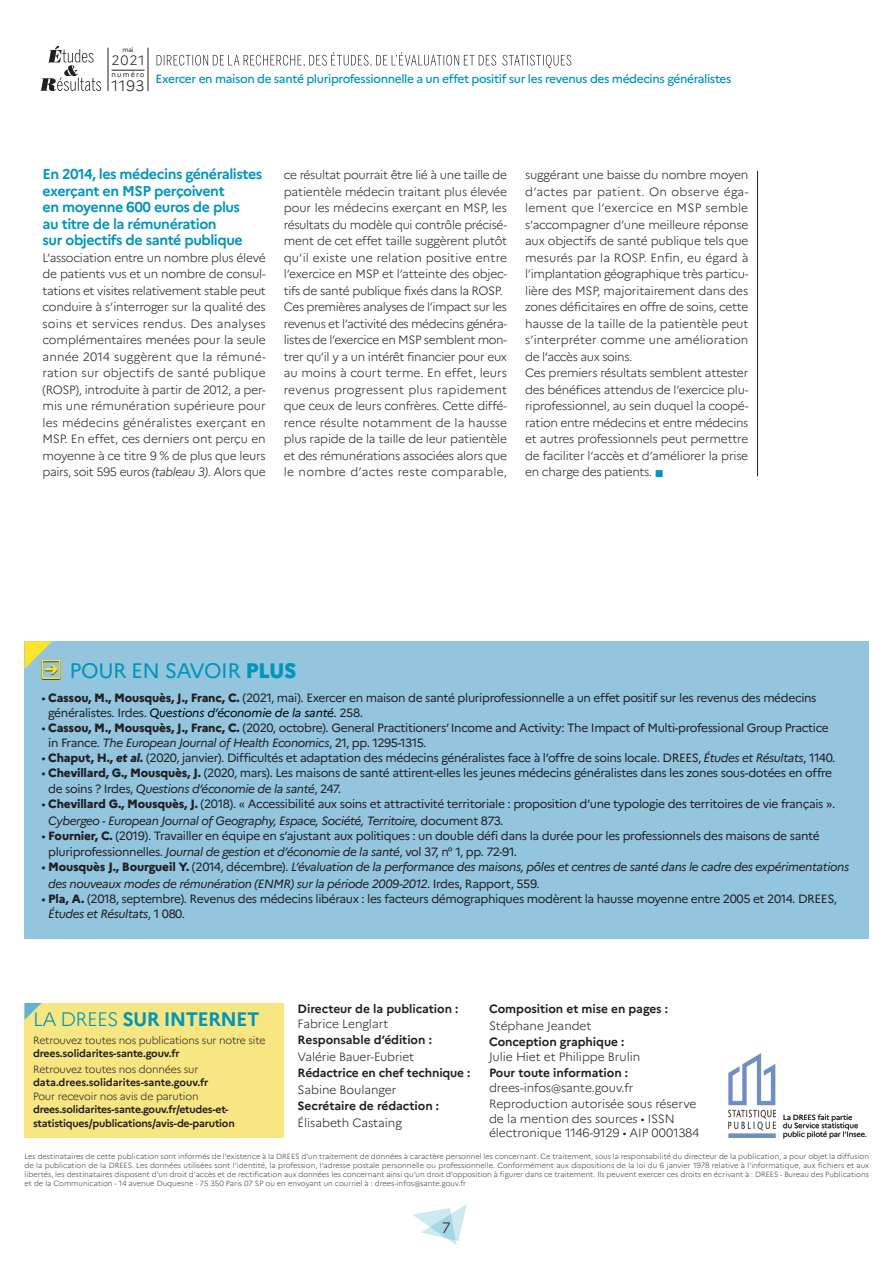
<style>
.page{position:relative;width:893px;height:1263px;background:#fff}
.page>*{position:absolute;margin:0;border:0;box-sizing:border-box;transform-origin:0 0}
.t1{font:21px "Marianne";letter-spacing:-.025em;color:#0095bb}
.t2{font:700 19.5px "Marianne";letter-spacing:-.035em;color:#0095bb}
.t3{font:300 15px "Marianne";color:#231f20}
.INTER{font:700 14.25px/16.5px "Marianne";letter-spacing:-.03em;color:#0095bb}
.t4{font:300 13.5px "Marianne";color:#231f20}
.TXT{font:300 12px/16.5px "Marianne";letter-spacing:-.015em;color:#231f20;text-align:justify}
.t5{font:12px/15px "Marianne";letter-spacing:-.03em;color:#231f20}
.t6{font:italic 12px/16.5px "Marianne";letter-spacing:-.03em;color:#231f20}
.t7{font:700 12px "Marianne";letter-spacing:-.005em;color:#231f20}
.t8{font:500 12px "Marianne";letter-spacing:-.03em;color:#0095bb}
.t9{font:700 10.5px/13.5px "Marianne";letter-spacing:-.025em;color:#231f20}
.t10{font:300 10.5px "Marianne";letter-spacing:-.015em;color:#231f20}
.t11{font:700 10.5px "Marianne";letter-spacing:-.005em;color:#231f20}
.t12{font:300 7.5px/9px "Marianne";color:#3e3e3f;text-align:justify}
.t13{font:7.35px/8.4px "Marianne";letter-spacing:-.01em;color:#231f20}
.t14{font:7.2px "Marianne";letter-spacing:.16em;color:#231f20}
.t15{font:6.45px "Marianne";color:#231f20}
.s1{font-style:italic}
.s2{color:#0095bb}
.s3{font-weight:800}
.s4{font-style:italic;color:#000}
.s5{font-weight:800;font-style:italic}
.s6{font-style:normal}
.s7{font-weight:800;font-style:normal}
.s8{font-weight:300}
</style>
<div class="page">
<hr style="left:108px;top:48px;width:1px;height:43px;background:#231f20">
<hr style="left:148px;top:48px;width:1px;height:43px;background:#231f20">
<svg style="left:157px;top:52px;width:414px;height:16px"></svg>
<svg style="left:40px;top:46px;width:61px;height:45px"></svg>
<svg style="left:412px;top:1204px;width:55px;height:41px"></svg>
<div style="left:25px;top:1003px;width:259px;height:134px;background:#f7e682"></div>
<img style="left:729px;top:1053px;width:46px;height:84px">
<svg style="left:783px;top:1114px;width:83px;height:24px"></svg>
<hr style="left:112px;top:70px;width:33px;height:1px;background:#231f20">
<svg style="left:25px;top:1003px;width:17px;height:17px"></svg>
<hr style="left:757px;top:171px;width:1px;height:305px;background:#231f20">
<div style="left:25px;top:641px;width:844px;height:297px;background:#93c5de"></div>
<svg style="left:25px;top:641px;width:36px;height:39px"></svg>
<p class="t15" style="left:123px;top:46px;width:13px">mai</p>
<p class="t4" style="left:112px;top:52px;width:34px">2021</p>
<p class="t14" style="left:112px;top:70px;width:34px">numéro</p>
<p class="t3" style="left:112px;top:76px;width:34px">1193</p>
<p class="t8" style="left:156px;top:71px;width:577px">Exercer en maison de santé pluriprofessionnelle a un effet positif sur les revenus des médecins généralistes</p>
<p class="INTER" style="left:43px;top:166px;width:221px">En 2014, les médecins généralistes exerçant en MSP perçoivent<br>en moyenne 600 euros de plus<br>au titre de la rémunération<br>sur objectifs de santé publique</p>
<p class="TXT" style="left:43px;top:249px;width:225px">L’association entre un nombre plus élevé de patients vus et un nombre de consul&shy;tations et visites relativement stable peut conduire à s’interroger sur la qualité des soins et services rendus. Des analyses complémentaires menées pour la seule année 2014 suggèrent que la rémuné&shy;ration sur objectifs de santé publique (ROSP), introduite à partir de 2012, a per&shy;mis une rémunération supérieure pour les médecins généralistes exerçant en MSP. En effet, ces derniers ont perçu en moyenne à ce titre 9 % de plus que leurs pairs, soit 595 euros <span class="s1">(tableau 3)</span>. Alors que</p>
<p class="TXT" style="left:284px;top:167px;width:225px">ce résultat pourrait être lié à une taille de patientèle médecin traitant plus élevée pour les médecins exerçant en MSP, les résultats du modèle qui contrôle précisé&shy;ment de cet effet taille suggèrent plutôt qu’il existe une relation positive entre l’exercice en MSP et l’atteinte des objec&shy;tifs de santé publique fixés dans la ROSP.</p>
<p class="TXT" style="left:284px;top:299px;width:225px">Ces premières analyses de l’impact sur les revenus et l’activité des médecins généra&shy;listes de l’exercice en MSP semblent mon&shy;trer qu’il y a un intérêt financier pour eux au moins à court terme. En effet, leurs revenus progressent plus rapidement que ceux de leurs confrères. Cette diffé&shy;rence résulte notamment de la hausse plus rapide de la taille de leur patientèle et des rémunérations associées alors que le nombre d’actes reste comparable,</p>
<p class="TXT" style="left:525px;top:167px;width:225px">suggérant une baisse du nombre moyen d’actes par patient. On observe éga&shy;lement que l’exercice en MSP semble s’accompagner d’une meilleure réponse aux objectifs de santé publique tels que mesurés par la ROSP. Enfin, eu égard à l’implantation géographique très particu&shy;lière des MSP, majoritairement dans des zones déficitaires en offre de soins, cette hausse de la taille de la patientèle peut s’interpréter comme une amélioration de l’accès aux soins.</p>
<p class="TXT" style="left:525px;top:365px;width:225px">Ces premiers résultats semblent attester des bénéfices attendus de l’exercice plu&shy;riprofessionnel, au sein duquel la coopé&shy;ration entre médecins et entre médecins et autres professionnels peut permettre de faciliter l’accès et d’améliorer la prise en charge des patients. <span class="s2">■</span></p>
<p class="t1" style="left:70px;top:658px;width:228px">POUR EN SAVOIR <span class="s3">PLUS</span></p>
<p class="t5" style="left:48px;top:690px;width:770px;text-indent:-7px">• <span class="s3">Cassou, M., Mousquès, J., Franc, C.</span> (2021, mai). Exercer en maison de santé pluriprofessionnelle a un effet positif sur les revenus des médecins généralistes. Irdes. <span class="s4">Questions d’économie de la santé.</span> 258.</p>
<p class="t5" style="left:48px;top:720px;width:782px;text-indent:-7px">• <span class="s3">Cassou, M., Mousquès, J., Franc, C.</span> (2020, octobre). General Practitioners’ Income and Activity: The Impact of Multi‑professional Group Practice in France. <span class="s1">The European Journal of Health Economics</span>, 21, pp. 1295-1315.</p>
<p class="t5" style="left:42px;top:750px;width:795px">• <span class="s3">Chaput, H.,</span> <span class="s5">et al.</span> (2020, janvier). Difficultés et adaptation des médecins généralistes face à l’offre de soins locale. DREES, <span class="s1">Études et Résultats</span>, 1140.</p>
<p class="t5" style="left:48px;top:764px;width:785px;line-height:16.5px;text-indent:-7px">• <span class="s3">Chevillard, G., Mousquès, J.</span> (2020, mars). Les maisons de santé attirent-elles les jeunes médecins généralistes dans les zones sous-dotées en offre de soins ? Irdes, <span class="s1">Questions d’économie de la santé</span>, 247.</p>
<p class="t5" style="left:48px;top:796px;width:788px;line-height:16.5px;text-indent:-7px">• <span class="s3">Chevillard G., Mousquès, J.</span> (2018). « Accessibilité aux soins et attractivité territoriale : proposition d’une typologie des territoires de vie français ».<br><span class="s1">Cybergeo - European Journal of Geography, Espace, Société, Territoire,</span> document 873.</p>
<p class="t5" style="left:48px;top:827px;width:773px;line-height:16.5px;text-indent:-7px">• <span class="s3">Fournier, C.</span> (2019). Travailler en équipe en s’ajustant aux politiques : un double défi dans la durée pour les professionnels des maisons de santé pluriprofessionnelles. <span class="s1">Journal de gestion et d’économie de la santé</span>, vol 37, n° 1, pp. 72-91.</p>
<p class="t6" style="left:48px;top:859px;width:802px;text-indent:-7px"><span class="s6">•</span> <span class="s7">Mousquès J., Bourgueil Y.</span> <span class="s6">(2014, décembre).</span> L’évaluation de la performance des maisons, pôles et centres de santé dans le cadre des expérimentations des nouveaux modes de rémunération (ENMR) sur la période 2009-2012<span class="s6">. Irdes, Rapport, 559.</span></p>
<p class="t5" style="left:48px;top:891px;width:790px;text-indent:-7px">• <span class="s3">Pla, A.</span> (2018, septembre). Revenus des médecins libéraux : les facteurs démographiques modèrent la hausse moyenne entre 2005 et 2014. DREES,<br><span class="s1">Études et Résultats</span>, 1 080.</p>
<p class="t7" style="left:298px;top:1002px;width:162px">Directeur de la publication :</p>
<p class="TXT" style="left:298px;top:1015px;width:92px">Fabrice Lenglart</p>
<p class="t7" style="left:298px;top:1033px;width:136px">Responsable d’édition :</p>
<p class="TXT" style="left:298px;top:1048px;width:118px">Valérie Bauer-Eubriet</p>
<p class="t7" style="left:298px;top:1066px;width:174px">Rédactrice en chef technique :</p>
<p class="TXT" style="left:298px;top:1081px;width:100px">Sabine Boulanger</p>
<p class="t7" style="left:298px;top:1099px;width:143px">Secrétaire de rédaction :</p>
<p class="TXT" style="left:298px;top:1114px;width:106px">Élisabeth Castaing</p>
<p class="t7" style="left:489px;top:1002px;width:180px">Composition et mise en pages :</p>
<p class="TXT" style="left:489px;top:1017px;width:104px">Stéphane Jeandet</p>
<p class="t7" style="left:489px;top:1035px;width:137px">Conception graphique :</p>
<p class="TXT" style="left:489px;top:1048px;width:153px">Julie Hiet et Philippe Brulin</p>
<p class="t7" style="left:489px;top:1066px;width:141px">Pour toute information :</p>
<p class="TXT" style="left:489px;top:1079px;width:209px">drees-infos@sante.gouv.fr<br>Reproduction autorisée sous réserve</p>
<p class="TXT" style="left:489px;top:1111px;width:212px;line-height:14.4px">de la mention des sources • ISSN électronique 1146-9129 • AIP 0001384</p>
<p class="t13" style="left:783px;top:1113px;width:85px">La DREES fait partie<br>du Service statistique public piloté par l’Insee.</p>
<h2 class="t2" style="left:33px;top:1007px;width:228px"><span class="s8">LA DREES</span> SUR INTERNET</h2>
<p class="t10" style="left:33px;top:1033px;width:234px">Retrouvez toutes nos publications sur notre site</p>
<p class="t9" style="left:33px;top:1047px;width:148px">drees.solidarites-sante.gouv.fr</p>
<p class="t10" style="left:33px;top:1063px;width:167px">Retrouvez toutes nos données sur</p>
<p class="t11" style="left:33px;top:1076px;width:177px">data.drees.solidarites-sante.gouv.fr</p>
<p class="t10" style="left:33px;top:1090px;width:167px">Pour recevoir nos avis de parution</p>
<p class="t9" style="left:33px;top:1103px;width:203px">drees.solidarites-sante.gouv.fr/etudes-et&shy;statistiques/publications/avis-de-parution</p>
<p class="t12" style="left:25px;top:1151px;width:846px">Les destinataires de cette publication sont informés de l’existence à la DREES d’un traitement de données à caractère personnel les concernant. Ce traitement, sous la responsabilité du directeur de la publication, a pour objet la diffusion de la publication de la DREES. Les données utilisées sont l’identité, la profession, l’adresse postale personnelle ou professionnelle. Conformément aux dispositions de la loi du 6 janvier 1978 relative à l’informatique, aux fichiers et aux libertés, les destinataires disposent d’un droit d’accès et de rectification aux données les concernant ainsi qu’un droit d’opposition à figurer dans ce traitement. Ils peuvent exercer ces droits en écrivant à : DREES - Bureau des Publications et de la Communication - 14 avenue Duquesne - 75 350 Paris 07 SP ou en envoyant un courriel à : drees-infos@sante.gouv.fr</p>
<p class="t3" style="left:442px;top:1218px;width:10px">7</p>
</div>
